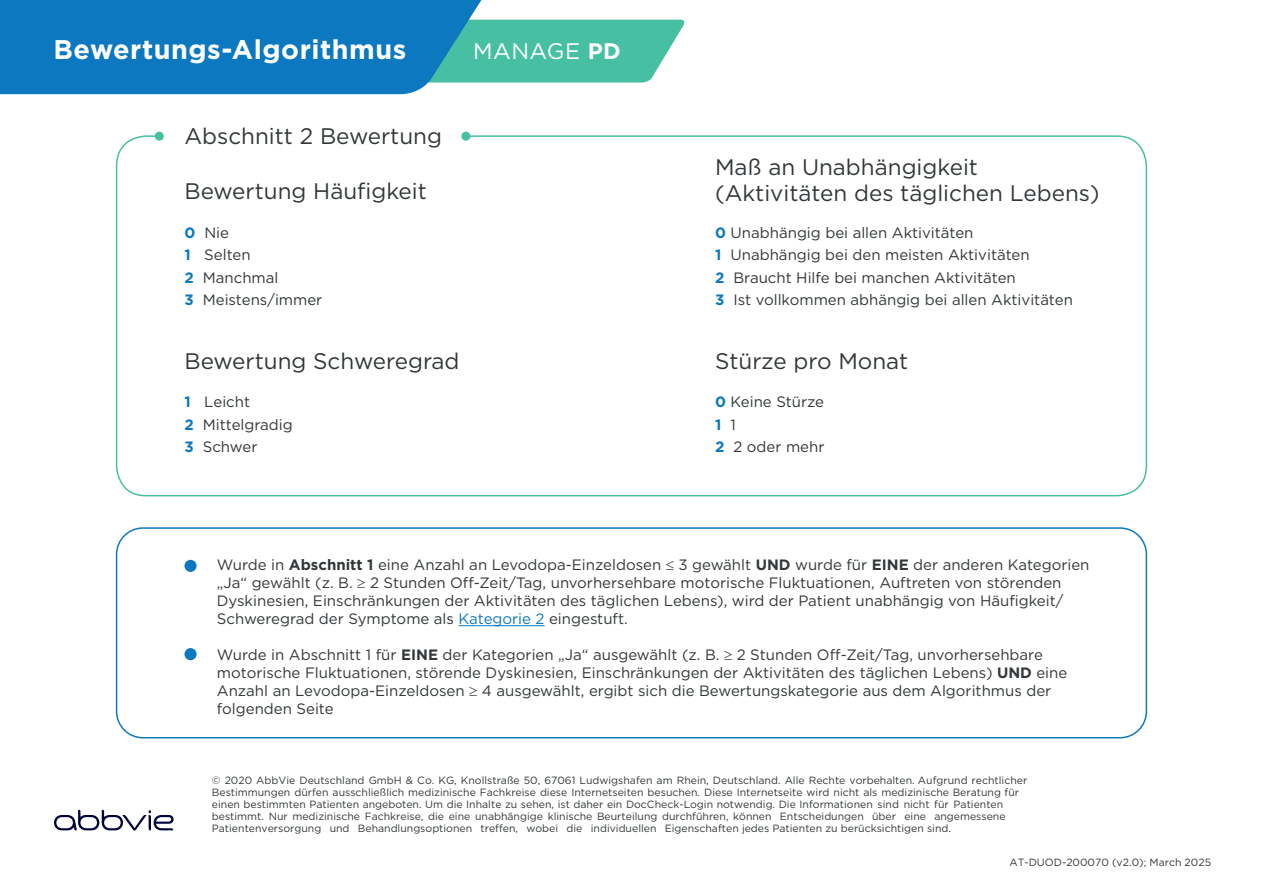
<style>
.page{position:relative;width:1263px;height:893px;background:#fff}
.page>*{position:absolute;margin:0;border:0;box-sizing:border-box;transform-origin:0 0}
.t1{font:700 27px "Gotham";letter-spacing:.02em;color:#fff}
.t2{font:22.5px/25.8px "Gotham";color:#323739}
.t3{font:22.5px "Gotham";letter-spacing:.02em;color:#fff}
.t4{font:15px/22.2px "Gotham";color:#323739}
.t5{font:10.5px/12px "Gotham";color:#323739}
.s1{font-weight:700}
.s2{font-weight:700;color:#0c78bf}
.s3{color:#0c78bf}
</style>
<div class="page">
<svg style="left:517px;top:20px;width:168px;height:63px;background:#5ac5ab"></svg>
<svg style="left:0;top:0;width:517px;height:94px;background:#1a83be"></svg>
<svg style="left:54px;top:810px;width:120px;height:21px"></svg>
<div style="left:116px;top:527px;width:1031px;height:211px;border:2px solid #0c78bf;border-radius:26px"></div>
<hr style="left:459px;top:625px;width:86px;height:1px;background:#0c78bf">
<div style="left:184px;top:560px;width:13px;height:12px;background:#0c78bf;border-radius:50%"></div>
<div style="left:184px;top:648px;width:13px;height:12px;background:#0c78bf;border-radius:50%"></div>
<div style="left:116px;top:135px;width:1031px;height:361px;border:2px solid #47bfa1;border-radius:30px"></div>
<div style="left:155px;top:132px;width:9px;height:9px;background:#47bfa1;border-radius:50%"></div>
<div style="left:461px;top:132px;width:9px;height:9px;background:#47bfa1;border-radius:50%"></div>
<h1 class="t1" style="left:54px;top:32px;width:354px">Bewertungs-Algorithmus</h1>
<h2 class="t3" style="left:473px;top:36px;width:149px">MANAGE <span class="s1">PD</span></h2>
<h2 class="t2" style="left:184px;top:122px;width:259px">Abschnitt 2 Bewertung</h2>
<h2 class="t2" style="left:184px;top:178px;width:244px">Bewertung Häufigkeit</h2>
<p class="t4" style="left:184px;top:221px;width:139px"><span class="s2">0</span> Nie<br><span class="s2">1</span> Selten<br><span class="s2">2</span> Manchmal<br><span class="s2">3</span> Meistens/immer</p>
<h2 class="t2" style="left:715px;top:154px;width:386px">Maß an Unabhängigkeit (Aktivitäten des täglichen Lebens)</h2>
<p class="t4" style="left:715px;top:221px;width:359px"><span class="s2">0</span> Unabhängig bei allen Aktivitäten<br><span class="s2">1</span> Unabhängig bei den meisten Aktivitäten<br><span class="s2">2</span> Braucht Hilfe bei manchen Aktivitäten<br><span class="s2">3</span> Ist vollkommen abhängig bei allen Aktivitäten</p>
<h2 class="t2" style="left:184px;top:347px;width:277px">Bewertung Schweregrad</h2>
<h2 class="t2" style="left:715px;top:347px;width:195px">Stürze pro Monat</h2>
<p class="t4" style="left:184px;top:391px;width:110px"><span class="s2">1</span> Leicht<br><span class="s2">2</span> Mittelgradig<br><span class="s2">3</span> Schwer</p>
<p class="t4" style="left:715px;top:391px;width:111px"><span class="s2">0</span> Keine Stürze<br><span class="s2">1</span> 1<br><span class="s2">2</span> 2 oder mehr</p>
<p class="t4" style="left:217px;top:556px;width:874px;line-height:18px">Wurde in <span class="s1">Abschnitt 1</span> eine Anzahl an Levodopa-Einzeldosen ≤ 3 gewählt <span class="s1">UND</span> wurde für <span class="s1">EINE</span> der anderen Kategorien „Ja“ gewählt (z. B. ≥ 2 Stunden Off-Zeit/Tag, unvorhersehbare motorische Fluktuationen, Auftreten von störenden Dyskinesien, Einschränkungen der Aktivitäten des täglichen Lebens), wird der Patient unabhängig von Häufigkeit/ Schweregrad der Symptome als <span class="s3">Kategorie 2</span> eingestuft.</p>
<p class="t4" style="left:217px;top:646px;width:852px;line-height:18px">Wurde in Abschnitt 1 für <span class="s1">EINE</span> der Kategorien „Ja“ ausgewählt (z. B. ≥ 2 Stunden Off-Zeit/Tag, unvorhersehbare motorische Fluktuationen, störende Dyskinesien, Einschränkungen der Aktivitäten des täglichen Lebens) <span class="s1">UND</span> eine Anzahl an Levodopa-Einzeldosen ≥ 4 ausgewählt, ergibt sich die Bewertungskategorie aus dem Algorithmus der folgenden Seite</p>
<p class="t5" style="left:212px;top:774px;width:817px">© 2020 AbbVie Deutschland GmbH &amp; Co. KG, Knollstraße 50, 67061 Ludwigshafen am Rhein, Deutschland. Alle Rechte vorbehalten. Aufgrund rechtlicher Bestimmungen dürfen ausschließlich medizinische Fachkreise diese Internetseiten besuchen. Diese Internetseite wird nicht als medizinische Beratung für einen bestimmten Patienten angeboten. Um die Inhalte zu sehen, ist daher ein DocCheck-Login notwendig. Die Informationen sind nicht für Patienten bestimmt. Nur medizinische Fachkreise, die eine unabhängige klinische Beurteilung durchführen, können Entscheidungen über eine angemessene Patientenversorgung und Behandlungsoptionen treffen, wobei die individuellen Eigenschaften jedes Patienten zu berücksichtigen sind.</p>
<p class="t5" style="left:1009px;top:856px;width:203px">AT-DUOD-200070 (v2.0); March 2025</p>
</div>
